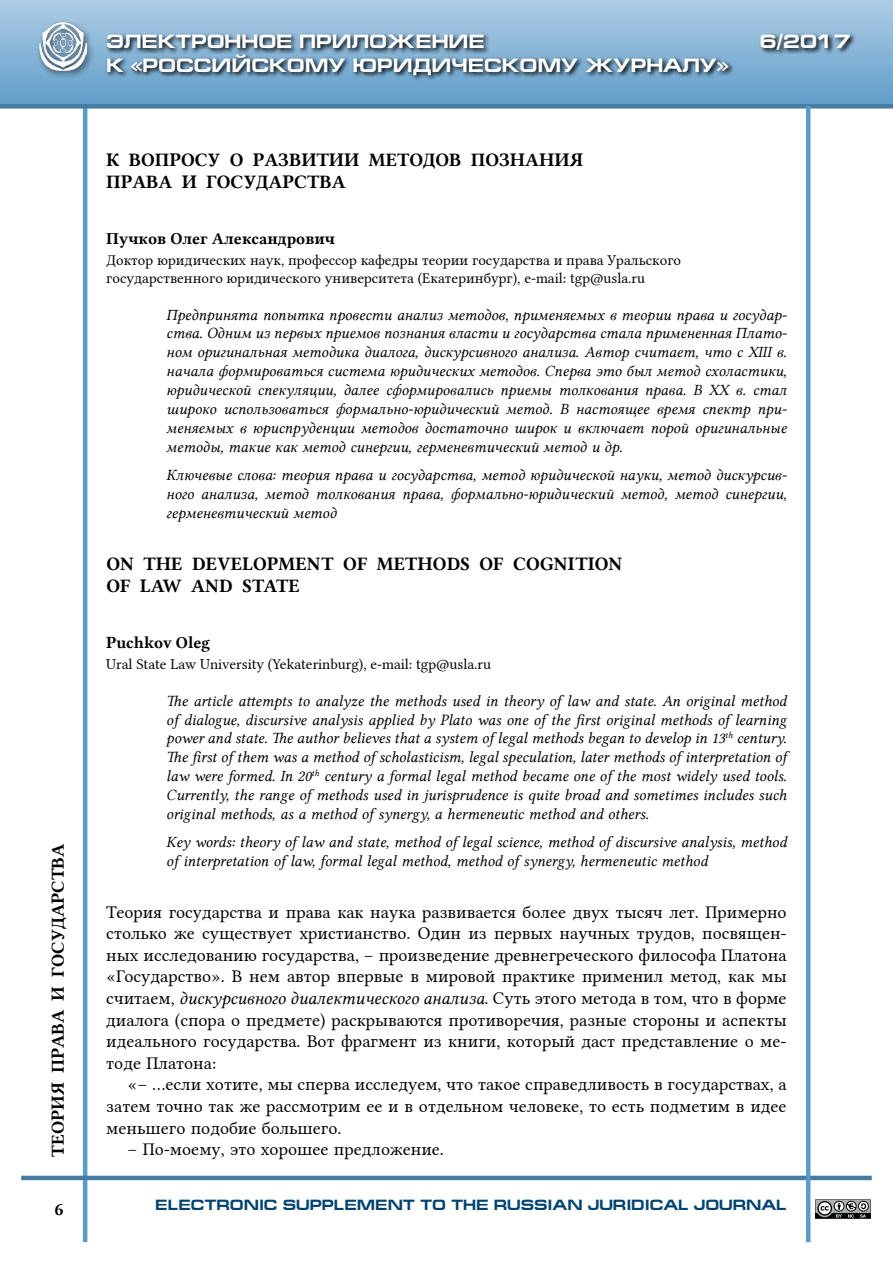
<style>
.page{position:relative;width:893px;height:1263px;background:#fff}
.page>*{position:absolute;margin:0;border:0;box-sizing:border-box;transform-origin:0 0}
.t1{font:700 19.5px "Europe Ext";color:#fff}
.t2{font:18.75px/22.2px "Lin Libertine B";color:#000}
.t3{font:18px/21.6px "Lin Libertine";color:#000;text-align:justify}
.t4{font:18px "Lin Libertine B";color:#000}
.t5{font:16.5px "Lin Libertine B";color:#000}
.t6{font:15.75px/18.9px "Lin Libertine I";color:#000;text-align:justify}
.t7{font:15px/18px "Lin Libertine";color:#000}
.t8{font:700 15px "Europe Ext";color:#004371}
.s1{font-family:"Lin Libertine I"}
</style>
<div class="page">
<div style="left:0;top:0;width:893px;height:106px;background:linear-gradient(to bottom,#aecce4,#619dc9)"></div>
<hr style="left:83px;top:106px;width:4px;height:1136px;background:#589cca">
<hr style="left:21px;top:1176px;width:851px;height:4px;background:#467ba2">
<div style="left:0;top:104px;width:893px;height:5px;background:#467ba2"></div>
<div style="left:35px;top:19px;width:60px;height:60px;background:#000;opacity:.63"></div>
<img style="left:39px;top:23px;width:48px;height:47px">
<svg style="left:105px;top:31px;width:751px;height:50px;background:#6b90ac"></svg>
<hr style="left:806px;top:106px;width:4px;height:1136px;background:#589cca">
<svg style="left:815px;top:1199px;width:56px;height:20px"></svg>
<p class="t4" style="left:46px;top:1157px;width:315px;rotate:-90deg">ТЕОРИЯ ПРАВА И ГОСУДАРСТВА</p>
<p class="t4" style="left:55px;top:1197px;width:11px">6</p>
<p class="t1" style="left:106px;top:31px;width:380px">ЭЛЕКТРОННОЕ ПРИЛОЖЕНИЕ</p>
<p class="t1" style="left:760px;top:31px;width:92px">6/2017</p>
<p class="t1" style="left:106px;top:54px;width:624px">К «РОССИЙСКОМУ ЮРИДИЧЕСКОМУ ЖУРНАЛУ»</p>
<p class="t2" style="left:106px;top:148px;width:478px">К ВОПРОСУ О РАЗВИТИИ МЕТОДОВ ПОЗНАНИЯ<br>ПРАВА И ГОСУДАРСТВА</p>
<p class="t5" style="left:106px;top:227px;width:230px">Пучков Олег Александрович</p>
<p class="t7" style="left:106px;top:249px;width:576px">Доктор юридических наук, профессор кафедры теории государства и права Уральского государственного юридического университета (Екатеринбург), e-mail: tgp@usla.ru</p>
<p class="t6" style="left:166px;top:305px;width:622px">Предпринята попытка провести анализ методов, применяемых в теории права и государ&shy;ства. Одним из первых приемов познания власти и государства стала примененная Плато&shy;ном оригинальная методика диалога, дискурсивного анализа. Автор считает, что с ХIII в. начала формироваться система юридических методов. Сперва это был метод схоластики, юридической спекуляции, далее сформировались приемы толкования права. В ХХ в. стал широко использоваться формально-юридический метод. В настоящее время спектр при&shy;меняемых в юриспруденции методов достаточно широк и включает порой оригинальные методы, такие как метод синергии, герменевтический метод и др.</p>
<p class="t6" style="left:166px;top:466px;width:622px">Ключевые слова: теория права и государства, метод юридической науки, метод дискурсив&shy;ного анализа, метод толкования права, формально-юридический метод, метод синергии, герменевтический метод</p>
<p class="t2" style="left:106px;top:552px;width:518px">ON THE DEVELOPMENT OF METHODS OF COGNITION<br>OF LAW AND STATE</p>
<p class="t5" style="left:106px;top:631px;width:105px">Puchkov Oleg</p>
<p class="t7" style="left:106px;top:653px;width:386px">Ural State Law University (Yekaterinburg), e-mail: tgp@usla.ru</p>
<p class="t6" style="left:166px;top:692px;width:622px">The article attempts to analyze the methods used in theory of law and state. An original method of dialogue, discursive analysis applied by Plato was one of the first original methods of learning power and state. The author believes that a system of legal methods began to develop in 13<sup>th</sup> century.<br>The first of them was a method of scholasticism, legal speculation, later methods of interpretation of law were formed. In 20<sup>th</sup> century a formal legal method became one of the most widely used tools.<br>Currently, the range of methods used in jurisprudence is quite broad and sometimes includes such original methods, as a method of synergy, a hermeneutic method and others.</p>
<p class="t6" style="left:166px;top:833px;width:622px">Key words: theory of law and state, method of legal science, method of discursive analysis, method of interpretation of law, formal legal method, method of synergy, hermeneutic method</p>
<p class="t3" style="left:106px;top:899px;width:682px">Теория государства и права как наука развивается более двух тысяч лет. Примерно столько же существует христианство. Один из первых научных трудов, посвящен&shy;ных исследованию государства, – произведение древнегреческого философа Платона «Государство». В нем автор впервые в мировой практике применил метод, как мы считаем, <span class="s1">дискурсивного диалектического анализа</span>. Суть этого метода в том, что в форме диалога (спора о предмете) раскрываются противоречия, разные стороны и аспекты идеального государства. Вот фрагмент из книги, который даст представление о ме&shy;тоде Платона:</p>
<p class="t3" style="left:106px;top:1072px;width:682px;text-indent:21px">«– …если хотите, мы сперва исследуем, что такое справедливость в государствах, а затем точно так же рассмотрим ее и в отдельном человеке, то есть подметим в идее меньшего подобие большего.</p>
<p class="t3" style="left:128px;top:1136px;width:318px">– По-моему, это хорошее предложение.</p>
<p class="t8" style="left:155px;top:1196px;width:633px">ELECTRONIC SUPPLEMENT TO THE RUSSIAN JURIDICAL JOURNAL</p>
</div>
